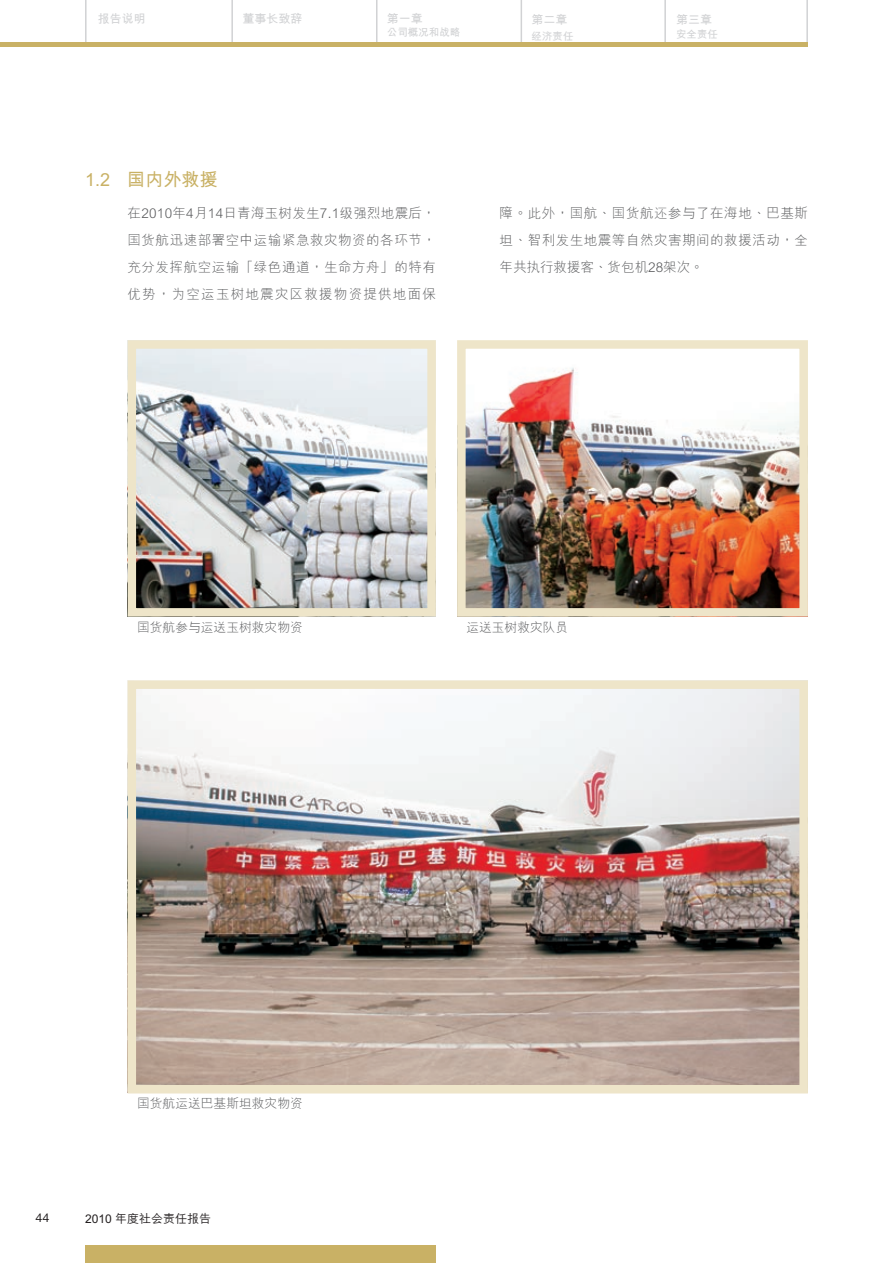
<style>
.page{position:relative;width:893px;height:1263px;background:#fff}
.page>*{position:absolute;margin:0;border:0;box-sizing:border-box;transform-origin:0 0}
.t1{font:700 18px "M Hei HKS";color:#c9b165}
.t2{font:300 13.5px/27px "M Hei HKS";letter-spacing:.04em;color:#57585a;text-align:justify}
.t3{font:300 12.75px "M Hei HKS";color:#57585a}
.t4{font:700 12px "M Hei HKS";color:#d1d2d4}
.t5{font:500 12px "M Hei HKS";color:#231f20}
.t6{font:12px "Helvetica Neue LT Std";color:#231f20;scale:1.05 1}
.t7{font:700 10.5px "M Hei HKS";color:#d1d2d4}
</style>
<div class="page">
<hr style="left:85px;top:0;width:2px;height:43px;background:#d1d2d4">
<hr style="left:231px;top:0;width:2px;height:43px;background:#d1d2d4">
<hr style="left:376px;top:0;width:1px;height:43px;background:#d1d2d4">
<hr style="left:664px;top:0;width:2px;height:43px;background:#d1d2d4">
<hr style="left:806px;top:0;width:2px;height:43px;background:#d1d2d4">
<hr style="left:521px;top:0;width:1px;height:43px;background:#d1d2d4">
<hr style="left:0;top:43px;width:808px;height:4px;background:#c9b165">
<div style="left:85px;top:1246px;width:351px;height:17px;background:#c9b165"></div>
<img style="left:467px;top:368px;width:331px;height:239px">
<div style="left:457px;top:340px;width:351px;height:277px;border:9px solid #eee5c9"></div>
<img style="left:138px;top:350px;width:288px;height:257px">
<div style="left:128px;top:340px;width:308px;height:277px;border:9px solid #eee5c9"></div>
<img style="left:138px;top:690px;width:660px;height:393px">
<div style="left:128px;top:680px;width:680px;height:413px;border:9px solid #eee5c9"></div>
<p class="t4" style="left:98px;top:10px;width:49px">報告說明</p>
<p class="t4" style="left:242px;top:10px;width:61px">董事長致辭</p>
<p class="t4" style="left:387px;top:10px;width:37px">第一章</p>
<p class="t7" style="left:387px;top:25px;width:75px">公司概況和戰略</p>
<p class="t4" style="left:531px;top:11px;width:37px">第二章</p>
<p class="t7" style="left:531px;top:28px;width:43px">經濟責任</p>
<p class="t4" style="left:676px;top:11px;width:37px">第三章</p>
<p class="t7" style="left:676px;top:26px;width:43px">安全責任</p>
<h1 class="t1" style="left:85px;top:166px;width:134px">1.2 國內外救援</h1>
<p class="t2" style="left:128px;top:199px;width:310px">在2010年4月14日青海玉樹發生7.1級強烈地震後，國貨航迅速部署空中運輸緊急救災物資的各環節，充分發揮航空運輸「綠色通道，生命方舟」的特有優勢，為空運玉樹地震災區救援物資提供地面保</p>
<p class="t2" style="left:500px;top:199px;width:310px">障。此外，國航、國貨航還參與了在海地、巴基斯坦、智利發生地震等自然災害期間的救援活動，全年共執行救援客、貨包機28架次。</p>
<p class="t3" style="left:137px;top:619px;width:167px">國貨航參與運送玉樹救災物資</p>
<p class="t3" style="left:466px;top:619px;width:103px">運送玉樹救災隊員</p>
<p class="t3" style="left:137px;top:1094px;width:167px">國貨航運送巴基斯坦救災物資</p>
<p class="t6" style="left:36px;top:1211px;width:15px">44</p>
<p class="t5" style="left:85px;top:1209px;width:128px">2010 年度社會責任報告</p>
</div>
